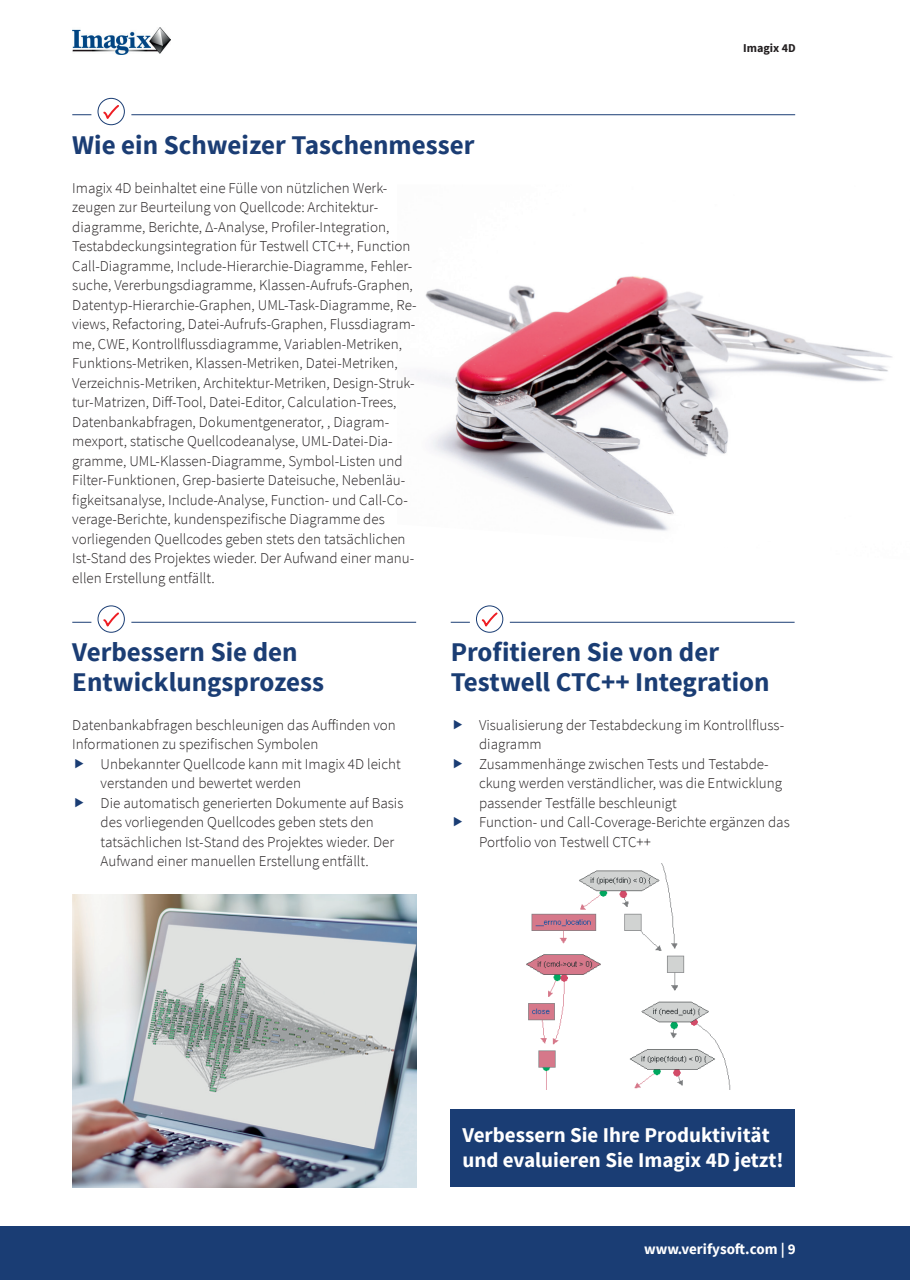
<style>
.page{position:relative;width:910px;height:1280px;background:#fff}
.page>*{position:absolute;margin:0;border:0;box-sizing:border-box;transform-origin:0 0}
.t1{font:700 27px/30px "Source Sans Pro";color:#1b3d74}
.t2{font:700 27px/30px "Source Sans Pro";color:#1a3d74}
.t3{font:700 21px/25.2px "Source Sans Pro";color:#fff}
.t4{font:300 15px/19.5px "Source Sans Pro";color:#231f20}
.t5{font:700 15px "Source Sans Pro";color:#fff}
.t6{font:700 12px "Source Sans Pro";color:#231f20}
</style>
<div class="page">
<img style="left:418px;top:276px;width:474px;height:255px">
<svg style="left:72px;top:114px;width:19px;height:1px"></svg>
<hr style="left:131px;top:114px;width:664px;height:1px;background:#1a3d74">
<svg style="left:98px;top:98px;width:26px;height:27px"></svg>
<div style="left:98px;top:98px;width:27px;height:27px;border:1px solid #1a3d74;border-radius:50%"></div>
<svg style="left:103px;top:105px;width:16px;height:14px"></svg>
<svg style="left:72px;top:622px;width:19px;height:1px"></svg>
<hr style="left:131px;top:622px;width:285px;height:1px;background:#1a3d74">
<div style="left:98px;top:606px;width:27px;height:26px;border:1px solid #1a3d74;border-radius:50%"></div>
<svg style="left:103px;top:612px;width:16px;height:14px"></svg>
<img style="left:73px;top:895px;width:344px;height:292px">
<svg style="left:451px;top:622px;width:19px;height:1px"></svg>
<hr style="left:510px;top:622px;width:285px;height:1px;background:#1a3d74">
<div style="left:476px;top:606px;width:27px;height:26px;border:1px solid #1a3d74;border-radius:50%"></div>
<svg style="left:482px;top:612px;width:16px;height:14px"></svg>
<div style="left:451px;top:1109px;width:344px;height:77px;background:#1a3d74"></div>
<img style="left:526px;top:863px;width:205px;height:227px">
<div style="left:0;top:1226px;width:910px;height:54px;background:#1a3d74"></div>
<img style="left:73px;top:27px;width:97px;height:27px">
<h1 class="t1" style="left:72px;top:131px;width:404px">Wie ein Schweizer Taschenmesser</h1>
<p class="t4" style="left:72px;top:178px;width:346px">Imagix 4D beinhaltet eine Fülle von nützlichen Werk&shy;zeugen zur Beurteilung von Quellcode: Architektur&shy;diagramme, Berichte, Δ-Analyse, Profiler-Integration, Testabdeckungsintegration für Testwell CTC++, Function Call-Diagramme, Include-Hierarchie-Diagramme, Fehler&shy;suche, Vererbungsdiagramme, Klassen-Aufrufs-Graphen, Datentyp-Hierarchie-Graphen, UML-Task-Diagramme, Re&shy;views, Refactoring, Datei-Aufrufs-Graphen, Flussdiagram&shy;me, CWE, Kontrollflussdiagramme, Variablen-Metriken, Funktions-Metriken, Klassen-Metriken, Datei-Metriken, Verzeichnis-Metriken, Architektur-Metriken, Design-Struk&shy;tur-Matrizen, Diff-Tool, Datei-Editor, Calculation-Trees, Datenbankabfragen, Dokumentgenerator, , Diagram&shy;mexport, statische Quellcodeanalyse, UML-Datei-Dia&shy;gramme, UML-Klassen-Diagramme, Symbol-Listen und Filter-Funktionen, Grep-basierte Dateisuche, Nebenläu&shy;figkeitsanalyse, Include-Analyse, Function- und Call-Co&shy;verage-Berichte, kundenspezifische Diagramme des vorliegenden Quellcodes geben stets den tatsächlichen Ist-Stand des Projektes wieder. Der Aufwand einer manu&shy;ellen Erstellung entfällt.</p>
<p class="t6" style="left:743px;top:40px;width:54px">Imagix 4D</p>
<h1 class="t1" style="left:72px;top:638px;width:253px">Verbessern Sie den<br>Entwicklungsprozess</h1>
<p class="t4" style="left:72px;top:715px;width:325px">Datenbankabfragen beschleunigen das Auffinden von<br>Informationen zu spezifischen Symbolen</p>
<p class="t4" style="left:101px;top:754px;width:304px">Unbekannter Quellcode kann mit Imagix 4D leicht verstanden und bewertet werden<br>Die automatisch generierten Dokumente auf Basis des vorliegenden Quellcodes geben stets den tatsächlichen Ist-Stand des Projektes wieder. Der Aufwand einer manuellen Erstellung entfällt.</p>
<h1 class="t2" style="left:451px;top:638px;width:320px">Profitieren Sie von der<br>Testwell CTC++ Integration</h1>
<p class="t4" style="left:479px;top:715px;width:312px">Visualisierung der Testabdeckung im Kontrollfluss&shy;diagramm<br>Zusammenhänge zwischen Tests und Testabde&shy;ckung werden verständlicher, was die Entwicklung passender Testfälle beschleunigt<br>Function- und Call-Coverage-Berichte ergänzen das Portfolio von Testwell CTC++</p>
<h2 class="t3" style="left:462px;top:1123px;width:323px">Verbessern Sie Ihre Produktivität und evaluieren Sie Imagix 4D jetzt!</h2>
<p class="t5" style="left:644px;top:1240px;width:153px">www.verifysoft.com | 9</p>
</div>
